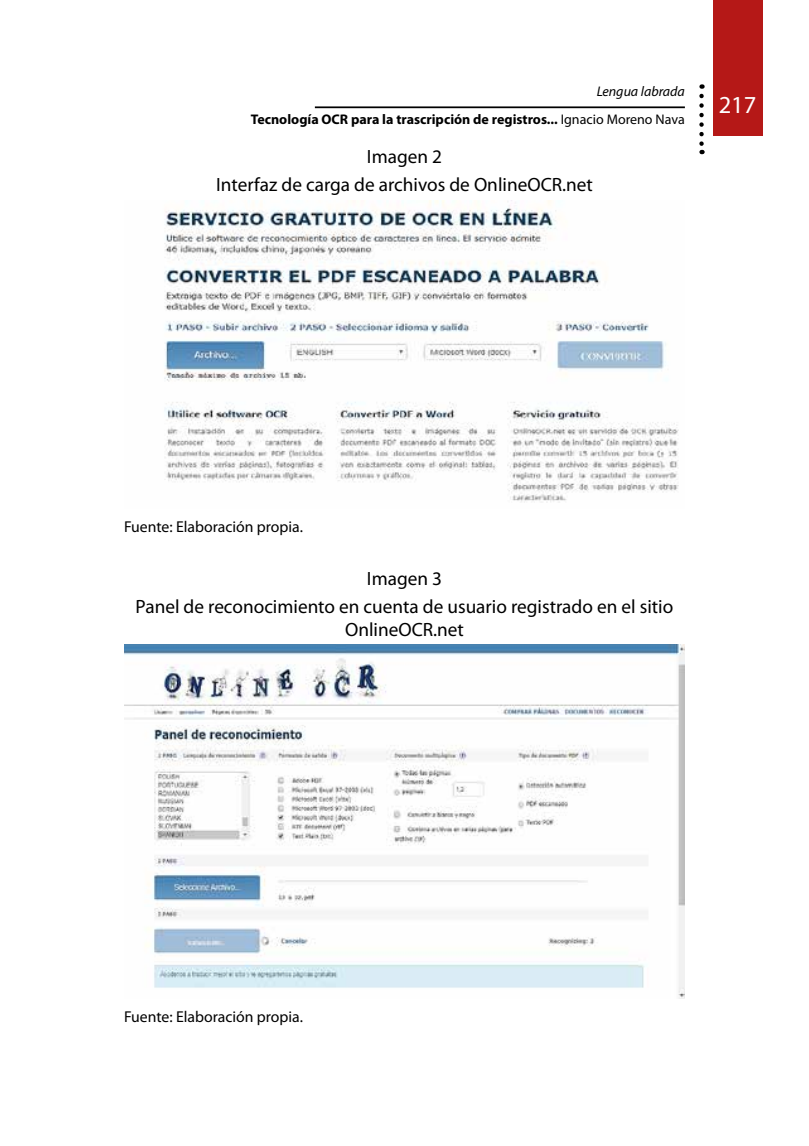
<style>
.page{position:relative;width:809px;height:1146px;background:#fff}
.page>*{position:absolute;margin:0;border:0;box-sizing:border-box;transform-origin:0 0}
.t1{font:24.5px "Myriad Pro";color:#fff}
.t2{font:19.25px/28px "Myriad Pro";color:#000;text-align:center}
.t3{font:15.75px "Myriad Pro";color:#000}
.t4{font:700 14px/28px "Myriad Pro";color:#000;text-align:right}
.s1{font-weight:400;font-style:italic}
.s2{font-weight:400}
</style>
<div class="page">
<hr style="left:315px;top:106px;width:370px;height:2px;background:#000">
<div style="left:713px;top:0;width:50px;height:135px;background:#b51817"></div>
<svg style="left:699px;top:96px;width:4px;height:58px"></svg>
<img style="left:164px;top:200px;width:515px;height:303px">
<img style="left:124px;top:645px;width:561px;height:353px">
<p class="t4" style="left:251px;top:77px;width:435px"><span class="s1">Lengua labrada<br></span>Tecnología OCR para la trascripción de registros... <span class="s2">Ignacio Moreno Nava</span></p>
<p class="t1" style="left:718px;top:89px;width:39px">217</p>
<p class="t2" style="left:216px;top:142px;width:378px">Imagen 2<br>Interfaz de carga de archivos de OnlineOCR.net</p>
<p class="t3" style="left:124px;top:517px;width:180px">Fuente: Elaboración propia.</p>
<p class="t2" style="left:136px;top:564px;width:539px">Imagen 3<br>Panel de reconocimiento en cuenta de usuario registrado en el sitio</p>
<p class="t2" style="left:345px;top:615px;width:120px">OnlineOCR.net</p>
<p class="t3" style="left:124px;top:1007px;width:180px">Fuente: Elaboración propia.</p>
</div>
